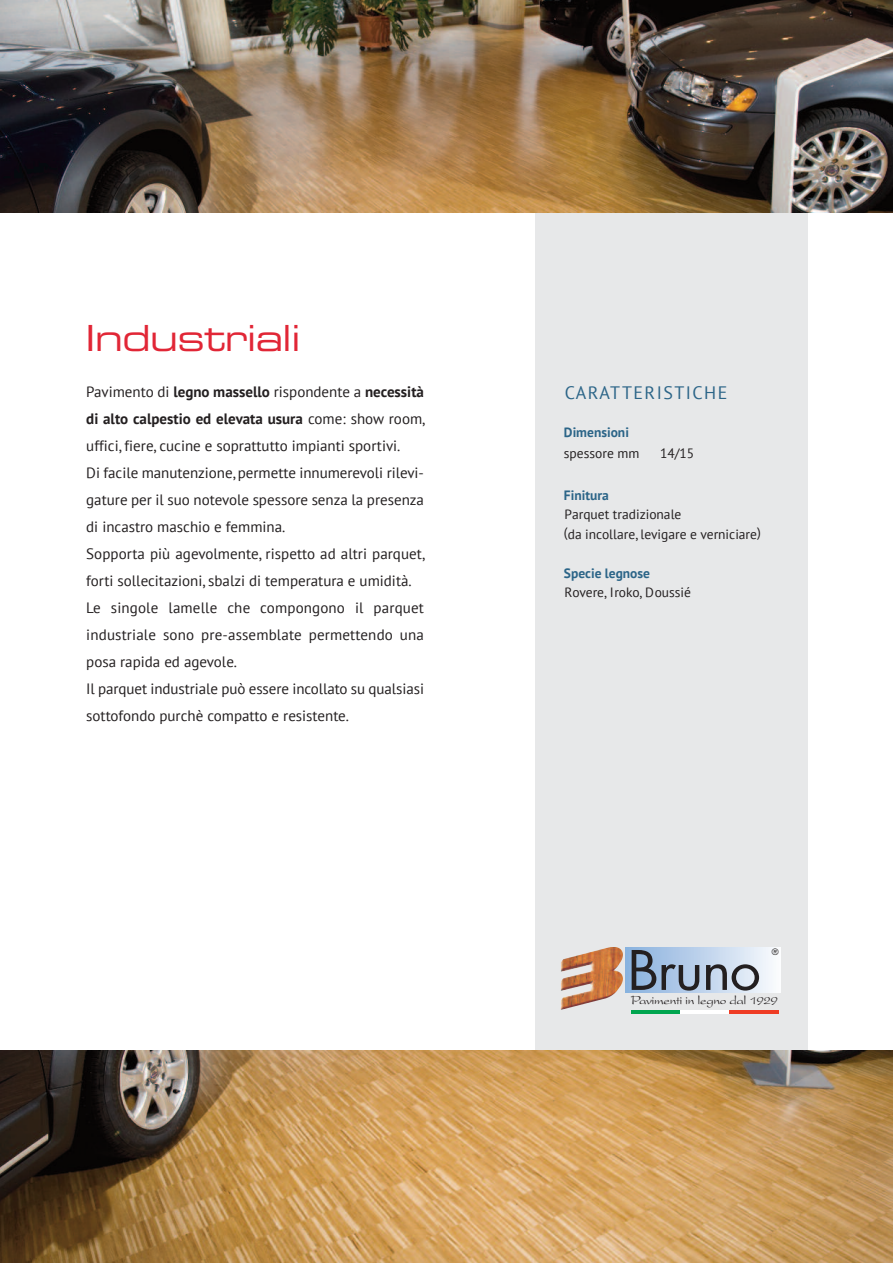
<style>
.page{position:relative;width:893px;height:1263px;background:#fff}
.page>*{position:absolute;margin:0;border:0;box-sizing:border-box;transform-origin:0 0}
.t1{font:52.95px "Futura";letter-spacing:-.025em;color:#231f20;scale:1.05 1}
.t2{font:36px "Eurostile Extended Two";letter-spacing:-.025em;color:#e12636}
.t3{font:18px "PT Sans";letter-spacing:.08em;color:#2c6588}
.t4{font:15px/27px "PT Sans";color:#231f20}
.t5{font:13.5px/19.5px "PT Sans";color:#231f20}
.t6{font:700 13.5px "PT Sans";color:#2c6588}
.t7{font:13.2px "Present";letter-spacing:-.025em;color:#231f20}
.t8{font:8.55px "Futura";color:#231f20}
.s1{font-weight:700}
</style>
<div class="page">
<div style="left:536px;top:212px;width:272px;height:849px;background:#e7e8e9"></div>
<img style="left:0;top:1050px;width:893px;height:213px">
<img style="left:0;top:0;width:893px;height:213px">
<img style="left:561px;top:984px;width:30px;height:16px">
<div style="left:625px;top:948px;width:155px;height:44px;background:linear-gradient(to right,#87afdd,#f8fafd)"></div>
<hr style="left:631px;top:1010px;width:49px;height:4px;background:#00a54f">
<hr style="left:680px;top:1010px;width:50px;height:4px;background:#fff">
<hr style="left:730px;top:1010px;width:49px;height:4px;background:#ef3c24">
<h2 class="t2" style="left:85px;top:324px;width:217px">Industriali</h2>
<p class="t4" style="left:86px;top:379px;width:340px">Pavimento di <span class="s1">legno massello</span> rispondente a <span class="s1">necessità di alto calpestio ed elevata usura</span> come: show room, uffici, fiere, cucine e soprattutto impianti sportivi.<br>Di facile manutenzione, permette innumerevoli rilevi&shy;gature per il suo notevole spessore senza la presenza di incastro maschio e femmina.<br>Sopporta più agevolmente, rispetto ad altri parquet, forti sollecitazioni, sbalzi di temperatura e umidità.<br>Le singole lamelle che compongono il parquet industriale sono pre-assemblate permettendo una posa rapida ed agevole.<br>Il parquet industriale può essere incollato su qualsiasi sottofondo purchè compatto e resistente.</p>
<p class="t3" style="left:565px;top:383px;width:164px">CARATTERISTICHE</p>
<p class="t6" style="left:564px;top:425px;width:67px">Dimensioni</p>
<p class="t5" style="left:564px;top:444px;width:77px">spessore mm</p>
<p class="t5" style="left:660px;top:444px;width:36px">14/15</p>
<p class="t6" style="left:564px;top:487px;width:46px">Finitura</p>
<p class="t5" style="left:564px;top:505px;width:198px">Parquet tradizionale<br>(da incollare, levigare e verniciare)</p>
<p class="t6" style="left:564px;top:565px;width:88px">Specie legnose</p>
<p class="t5" style="left:564px;top:583px;width:128px">Rovere, Iroko, Doussié</p>
<p class="t8" style="left:772px;top:948px;width:8px">®</p>
<h1 class="t1" style="left:627px;top:946px;width:129px">Bruno</h1>
<p class="t7" style="left:631px;top:995px;width:149px">Pavimenti in legno dal 1929</p>
</div>
